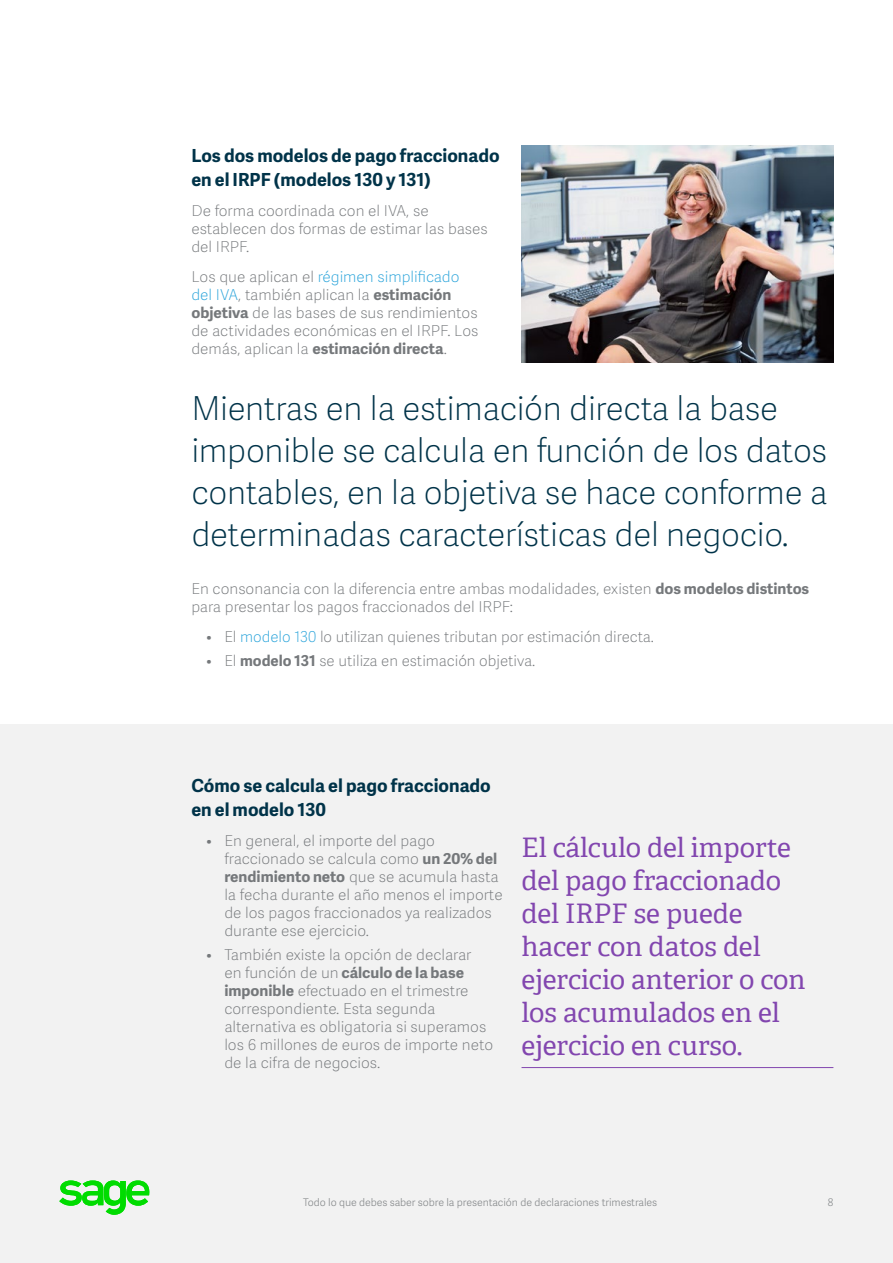
<style>
.page{position:relative;width:893px;height:1263px;background:#fff}
.page>*{position:absolute;margin:0;border:0;box-sizing:border-box;transform-origin:0 0}
.t1{font:33px/42px "Adelle Sans SAGE Th";letter-spacing:-.01em;color:#003349}
.t2{font:27px/33px "Adelle SAGE";color:#8246af}
.t3{font:700 18px/24px "Adelle Sans SAGE";color:#003349}
.t4{font:15px/18px "Adelle Sans SAGE Th";color:#75787b}
.t5{font:700 15px "Adelle Sans SAGE";color:#75787b}
.t6{font:10.5px "Adelle Sans SAGE Lt";letter-spacing:-.005em;color:#888b8d}
.s1{color:#28a3da}
.s2{font-family:"Adelle Sans SAGE";font-weight:700}
.s3{font-family:"Adelle Sans SAGE Th";font-weight:400}
</style>
<div class="page">
<div style="left:0;top:724px;width:892px;height:539px;background:#f2f2f2"></div>
<svg style="left:59px;top:1181px;width:91px;height:34px"></svg>
<hr style="left:521px;top:1067px;width:312px;height:1px;background:#8246af">
<img style="left:521px;top:146px;width:312px;height:217px">
<p class="t3" style="left:191px;top:143px;width:310px">Los dos modelos de pago fraccionado en el IRPF (modelos 130 y 131)</p>
<p class="t4" style="left:191px;top:201px;width:298px">De forma coordinada con el IVA, se establecen dos formas de estimar las bases del IRPF.</p>
<p class="t4" style="left:191px;top:267px;width:289px">Los que aplican el <span class="s1">régimen simplificado del IVA</span>, también aplican la <span class="s2">estimación objetiva</span> de las bases de sus rendimientos de actividades económicas en el IRPF. Los</p>
<p class="t5" style="left:191px;top:338px;width:257px"><span class="s3">demás, aplican la</span> estimación directa<span class="s3">.</span></p>
<h1 class="t1" style="left:191px;top:386px;width:637px">Mientras en la estimación directa la base imponible se calcula en función de los datos contables, en la objetiva se hace conforme a determinadas características del negocio.</h1>
<p class="t4" style="left:191px;top:579px;width:619px">En consonancia con la diferencia entre ambas modalidades, existen <span class="s2">dos modelos distintos </span>para presentar los pagos fraccionados del IRPF:</p>
<p class="t4" style="left:206px;top:627px;width:449px">• El <span class="s1">modelo 130</span> lo utilizan quienes tributan por estimación directa.</p>
<p class="t4" style="left:206px;top:651px;width:330px">• El <span class="s2">modelo 131</span> se utiliza en estimación objetiva.</p>
<p class="t3" style="left:191px;top:773px;width:301px">Cómo se calcula el pago fraccionado en el modelo 130</p>
<p class="t4" style="left:224px;top:831px;width:280px;text-indent:-18px">• En general, el importe del pago fraccionado se calcula como <span class="s2">un 20% del rendimiento neto</span> que se acumula hasta la fecha durante el año menos el importe de los pagos fraccionados ya realizados durante ese ejercicio.</p>
<p class="t4" style="left:206px;top:945px;width:266px">• También existe la opción de declarar</p>
<p class="t5" style="left:224px;top:962px;width:241px"><span class="s3">en función de un</span> cálculo de la base</p>
<p class="t4" style="left:224px;top:981px;width:270px"><span class="s2">imponible</span> efectuado en el trimestre correspondiente. Esta segunda alternativa es obligatoria si superamos los 6 millones de euros de importe neto de la cifra de negocios.</p>
<h2 class="t2" style="left:521px;top:830px;width:285px">El cálculo del importe del pago fraccionado del IRPF se puede hacer con datos del ejercicio anterior o con los acumulados en el ejercicio en curso.</h2>
<p class="t6" style="left:303px;top:1195px;width:355px">Todo lo que debes saber sobre la presentación de declaraciones trimestrales</p>
<p class="t6" style="left:827px;top:1195px;width:7px">8</p>
</div>
